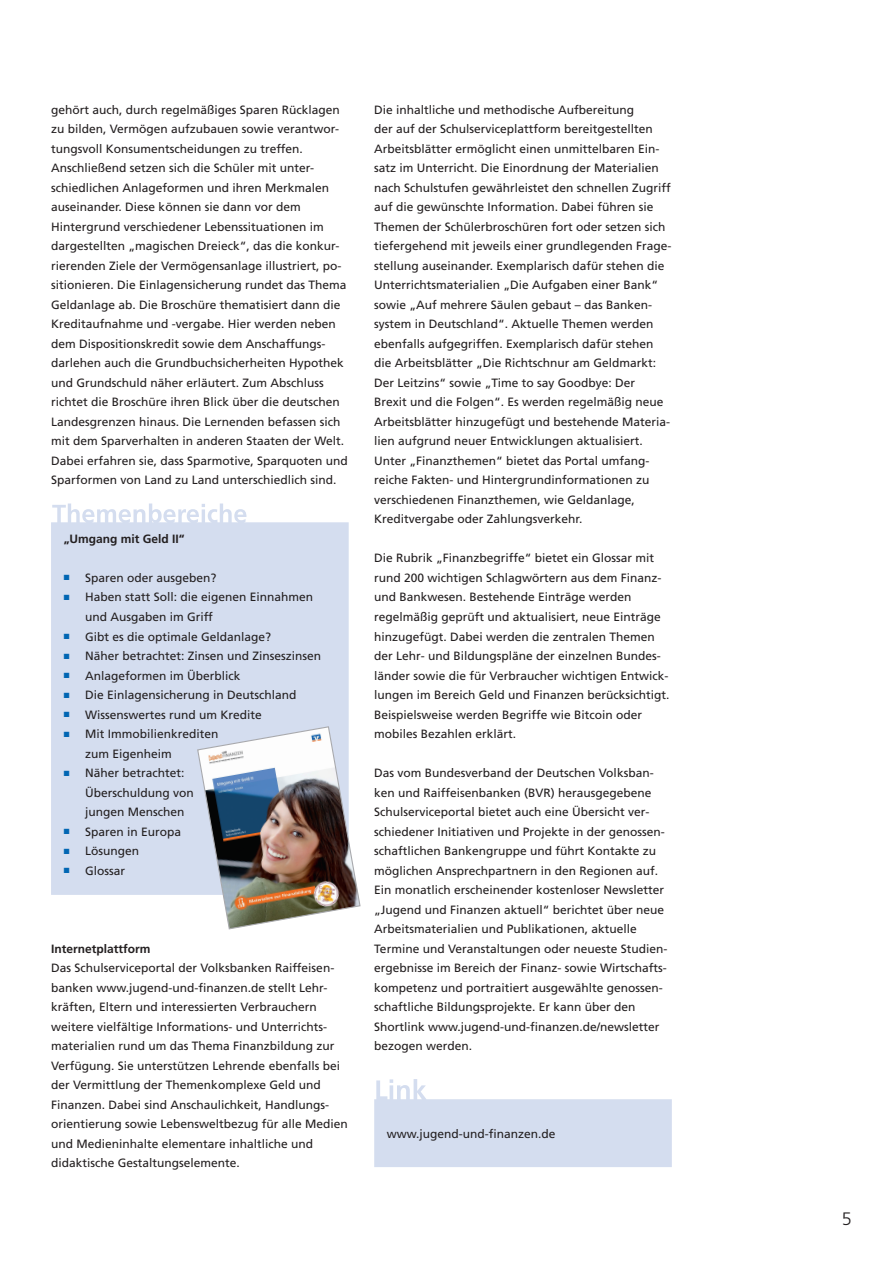
<style>
.page{position:relative;width:893px;height:1263px;background:#fff}
.page>*{position:absolute;margin:0;border:0;box-sizing:border-box;transform-origin:0 0}
.t1{font:300 18px "Frutiger LT Std";color:#231f20}
.t2{font:12px/19.5px "Frutiger LT Std";color:#231f20}
.t3{font:700 12px "Frutiger LT Std";color:#231f20}
.s1{color:#0166b3}
</style>
<div class="page">
<svg style="left:374px;top:1079px;width:298px;height:88px"></svg>
<div style="left:51px;top:503px;width:298px;height:392px;background:#d4ddef"></div>
<img style="left:196px;top:726px;width:165px;height:204px">
<p class="t2" style="left:51px;top:100px;width:298px">gehört auch, durch regelmäßiges Sparen Rücklagen zu bilden, Vermögen aufzubauen sowie verantwor&shy;tungsvoll Konsumentscheidungen zu treffen.<br>Anschließend setzen sich die Schüler mit unter&shy;schiedlichen Anlageformen und ihren Merkmalen auseinander. Diese können sie dann vor dem Hintergrund verschiedener Lebenssituationen im dargestellten „magischen Dreieck“, das die konkur&shy;rierenden Ziele der Vermögensanlage illustriert, po&shy;sitionieren. Die Einlagensicherung rundet das Thema Geldanlage ab. Die Broschüre thematisiert dann die Kreditaufnahme und -vergabe. Hier werden neben dem Dispositionskredit sowie dem Anschaffungs&shy;darlehen auch die Grundbuchsicherheiten Hypothek und Grundschuld näher erläutert. Zum Abschluss richtet die Broschüre ihren Blick über die deutschen Landesgrenzen hinaus. Die Lernenden befassen sich mit dem Sparverhalten in anderen Staaten der Welt.<br>Dabei erfahren sie, dass Sparmotive, Sparquoten und Sparformen von Land zu Land unterschiedlich sind.</p>
<p class="t3" style="left:64px;top:532px;width:122px">„Umgang mit Geld II“</p>
<p class="t2" style="left:64px;top:568px;width:154px"><span class="s1">■</span> Sparen oder ausgeben?</p>
<p class="t2" style="left:85px;top:588px;width:230px;text-indent:-21px"><span class="s1">■</span> Haben statt Soll: die eigenen Einnahmen und Ausgaben im Griff</p>
<p class="t2" style="left:64px;top:627px;width:209px"><span class="s1">■</span> Gibt es die optimale Geldanlage?</p>
<p class="t2" style="left:64px;top:646px;width:259px"><span class="s1">■</span> Näher betrachtet: Zinsen und Zinseszinsen</p>
<p class="t2" style="left:64px;top:666px;width:178px"><span class="s1">■</span> Anlageformen im Überblick</p>
<p class="t2" style="left:64px;top:685px;width:234px"><span class="s1">■</span> Die Einlagensicherung in Deutschland</p>
<p class="t2" style="left:64px;top:705px;width:199px"><span class="s1">■</span> Wissenswertes rund um Kredite</p>
<p class="t2" style="left:85px;top:724px;width:135px;text-indent:-21px"><span class="s1">■</span> Mit Immobilienkrediten zum Eigenheim</p>
<p class="t2" style="left:85px;top:763px;width:110px;text-indent:-21px"><span class="s1">■</span> Näher betrachtet:<br>Überschuldung von jungen Menschen</p>
<p class="t2" style="left:64px;top:822px;width:119px"><span class="s1">■</span> Sparen in Europa</p>
<p class="t2" style="left:64px;top:841px;width:77px"><span class="s1">■</span> Lösungen</p>
<p class="t2" style="left:64px;top:861px;width:63px"><span class="s1">■</span> Glossar</p>
<p class="t3" style="left:51px;top:941px;width:101px">Internetplattform</p>
<p class="t2" style="left:51px;top:958px;width:298px">Das Schulserviceportal der Volksbanken Raiffeisen&shy;banken www.jugend-und-finanzen.de stellt Lehr&shy;kräften, Eltern und interessierten Verbrauchern weitere vielfältige Informations- und Unterrichts&shy;materialien rund um das Thema Finanzbildung zur Verfügung. Sie unterstützen Lehrende ebenfalls bei der Vermittlung der Themenkomplexe Geld und Finanzen. Dabei sind Anschaulichkeit, Handlungs&shy;orientierung sowie Lebensweltbezug für alle Medien und Medieninhalte elementare inhaltliche und didaktische Gestaltungselemente.</p>
<p class="t2" style="left:374px;top:100px;width:299px">Die inhaltliche und methodische Aufbereitung<br>der auf der Schulserviceplattform bereitgestellten Arbeitsblätter ermöglicht einen unmittelbaren Ein&shy;satz im Unterricht. Die Einordnung der Materialien nach Schulstufen gewährleistet den schnellen Zugriff auf die gewünschte Information. Dabei führen sie Themen der Schülerbroschüren fort oder setzen sich tiefergehend mit jeweils einer grundlegenden Frage&shy;stellung auseinander. Exemplarisch dafür stehen die Unterrichtsmaterialien „Die Aufgaben einer Bank“ sowie „Auf mehrere Säulen gebaut – das Banken&shy;system in Deutschland“. Aktuelle Themen werden ebenfalls aufgegriffen. Exemplarisch dafür stehen die Arbeitsblätter „Die Richtschnur am Geldmarkt:<br>Der Leitzins“ sowie „Time to say Goodbye: Der<br>Brexit und die Folgen“. Es werden regelmäßig neue Arbeitsblätter hinzugefügt und bestehende Materia&shy;lien aufgrund neuer Entwicklungen aktualisiert.<br>Unter „Finanzthemen“ bietet das Portal umfang&shy;reiche Fakten- und Hintergrundinformationen zu verschiedenen Finanzthemen, wie Geldanlage, Kreditvergabe oder Zahlungsverkehr.</p>
<p class="t2" style="left:374px;top:549px;width:297px">Die Rubrik „Finanzbegriffe“ bietet ein Glossar mit rund 200 wichtigen Schlagwörtern aus dem Finanz&shy;und Bankwesen. Bestehende Einträge werden regelmäßig geprüft und aktualisiert, neue Einträge hinzugefügt. Dabei werden die zentralen Themen der Lehr- und Bildungspläne der einzelnen Bundes&shy;länder sowie die für Verbraucher wichtigen Entwick&shy;lungen im Bereich Geld und Finanzen berücksichtigt.<br>Beispielsweise werden Begriffe wie Bitcoin oder mobiles Bezahlen erklärt.</p>
<p class="t2" style="left:374px;top:763px;width:295px">Das vom Bundesverband der Deutschen Volksban&shy;ken und Raiffeisenbanken (BVR) herausgegebene Schulserviceportal bietet auch eine Übersicht ver&shy;schiedener Initiativen und Projekte in der genossen&shy;schaftlichen Bankengruppe und führt Kontakte zu möglichen Ansprechpartnern in den Regionen auf.<br>Ein monatlich erscheinender kostenloser Newsletter „Jugend und Finanzen aktuell“ berichtet über neue Arbeitsmaterialien und Publikationen, aktuelle Termine und Veranstaltungen oder neueste Studien&shy;ergebnisse im Bereich der Finanz- sowie Wirtschafts&shy;kompetenz und portraitiert ausgewählte genossen&shy;schaftliche Bildungsprojekte. Er kann über den Shortlink www.jugend-und-finanzen.de/newsletter bezogen werden.</p>
<p class="t2" style="left:387px;top:1124px;width:170px">www.jugend-und-finanzen.de</p>
<h1 class="t1" style="left:842px;top:1209px;width:12px">5</h1>
</div>
